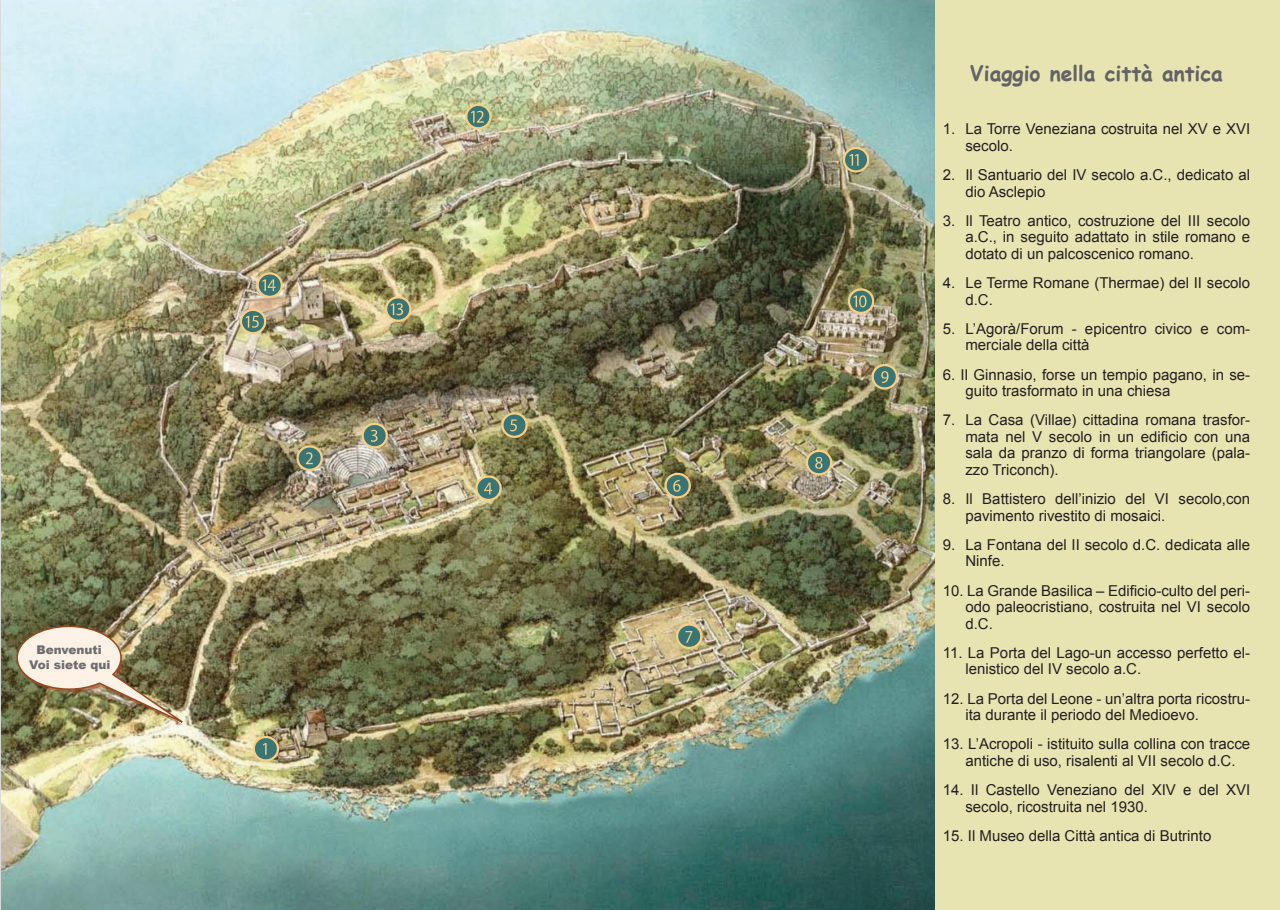
<style>
.page{position:relative;width:1280px;height:910px;background:#fff}
.page>*{position:absolute;margin:0;border:0;box-sizing:border-box;transform-origin:0 0}
.t1{font:700 21px "Comic Sans MS";color:#636366}
.t2{font:15px/16.5px "Arial";color:#231f20}
.t3{font:900 12px "Arial";color:#6c6d70}
</style>
<div class="page">
<img style="left:0;top:0;width:935px;height:910px">
<svg style="left:464px;top:103px;width:29px;height:28px"></svg>
<svg style="left:384px;top:295px;width:29px;height:28px"></svg>
<svg style="left:847px;top:287px;width:29px;height:28px"></svg>
<svg style="left:842px;top:146px;width:29px;height:28px"></svg>
<svg style="left:870px;top:363px;width:29px;height:28px"></svg>
<svg style="left:663px;top:472px;width:29px;height:28px"></svg>
<svg style="left:500px;top:411px;width:29px;height:28px"></svg>
<svg style="left:474px;top:474px;width:29px;height:28px"></svg>
<svg style="left:251px;top:735px;width:29px;height:28px"></svg>
<svg style="left:360px;top:422px;width:29px;height:28px"></svg>
<svg style="left:295px;top:444px;width:29px;height:28px"></svg>
<svg style="left:675px;top:622px;width:29px;height:28px"></svg>
<svg style="left:805px;top:449px;width:29px;height:28px"></svg>
<svg style="left:255px;top:271px;width:29px;height:28px"></svg>
<div style="left:935px;top:0;width:345px;height:910px;background:#e7e4b2"></div>
<img style="left:16px;top:625px;width:182px;height:106px">
<svg style="left:239px;top:308px;width:29px;height:27px"></svg>
<p class="t3" style="left:36px;top:641px;width:67px">Benvenuti</p>
<p class="t3" style="left:29px;top:656px;width:83px">Voi siete qui</p>
<p class="t1" style="left:970px;top:58px;width:255px">Viaggio nella città antica</p>
<p class="t2" style="left:965px;top:121px;width:286px;text-indent:-22px">1. La Torre Veneziana costruita nel XV e XVI secolo.</p>
<p class="t2" style="left:965px;top:167px;width:286px;text-indent:-22px">2. Il Santuario del IV secolo a.C., dedicato al dio Asclepio</p>
<p class="t2" style="left:965px;top:212px;width:286px;text-align:justify;text-indent:-22px">3. Il Teatro antico, costruzione del III secolo a.C., in seguito adattato in stile romano e dotato di un palcoscenico romano.</p>
<p class="t2" style="left:965px;top:275px;width:286px;text-indent:-22px">4. Le Terme Romane (Thermae) del II secolo d.C.</p>
<p class="t2" style="left:965px;top:320px;width:286px;text-indent:-22px">5. L’Agorà/Forum - epicentro civico e com&shy;merciale della città</p>
<p class="t2" style="left:965px;top:366px;width:286px;text-indent:-22px">6. Il Ginnasio, forse un tempio pagano, in se&shy;guito trasformato in una chiesa</p>
<p class="t2" style="left:965px;top:412px;width:286px;text-align:justify;text-indent:-22px">7. La Casa (Villae) cittadina romana trasfor&shy;mata nel V secolo in un edificio con una sala da pranzo di forma triangolare (pala&shy;zzo Triconch).</p>
<p class="t2" style="left:965px;top:491px;width:286px;text-indent:-22px">8. Il Battistero dell’inizio del VI secolo,con pavimento rivestito di mosaici.</p>
<p class="t2" style="left:965px;top:536px;width:286px;text-indent:-22px">9. La Fontana del II secolo d.C. dedicata alle<br>Ninfe.</p>
<p class="t2" style="left:965px;top:582px;width:286px;text-align:justify;text-indent:-22px">10. La Grande Basilica – Edificio-culto del peri&shy;odo paleocristiano, costruita nel VI secolo d.C.</p>
<p class="t2" style="left:965px;top:644px;width:286px;text-indent:-22px">11. La Porta del Lago-un accesso perfetto el&shy;lenistico del IV secolo a.C.</p>
<p class="t2" style="left:965px;top:690px;width:286px;text-indent:-22px">12. La Porta del Leone - un’altra porta ricostru&shy;ita durante il periodo del Medioevo.</p>
<p class="t2" style="left:943px;top:736px;width:309px;text-align:center">13. L’Acropoli - istituito sulla collina con tracce antiche di uso, risalenti al VII secolo d.C.</p>
<p class="t2" style="left:965px;top:782px;width:286px;text-indent:-22px">14. Il Castello Veneziano del XIV e del XVI secolo, ricostruita nel 1930.</p>
<p class="t2" style="left:943px;top:827px;width:270px">15. Il Museo della Città antica di Butrinto</p>
</div>
